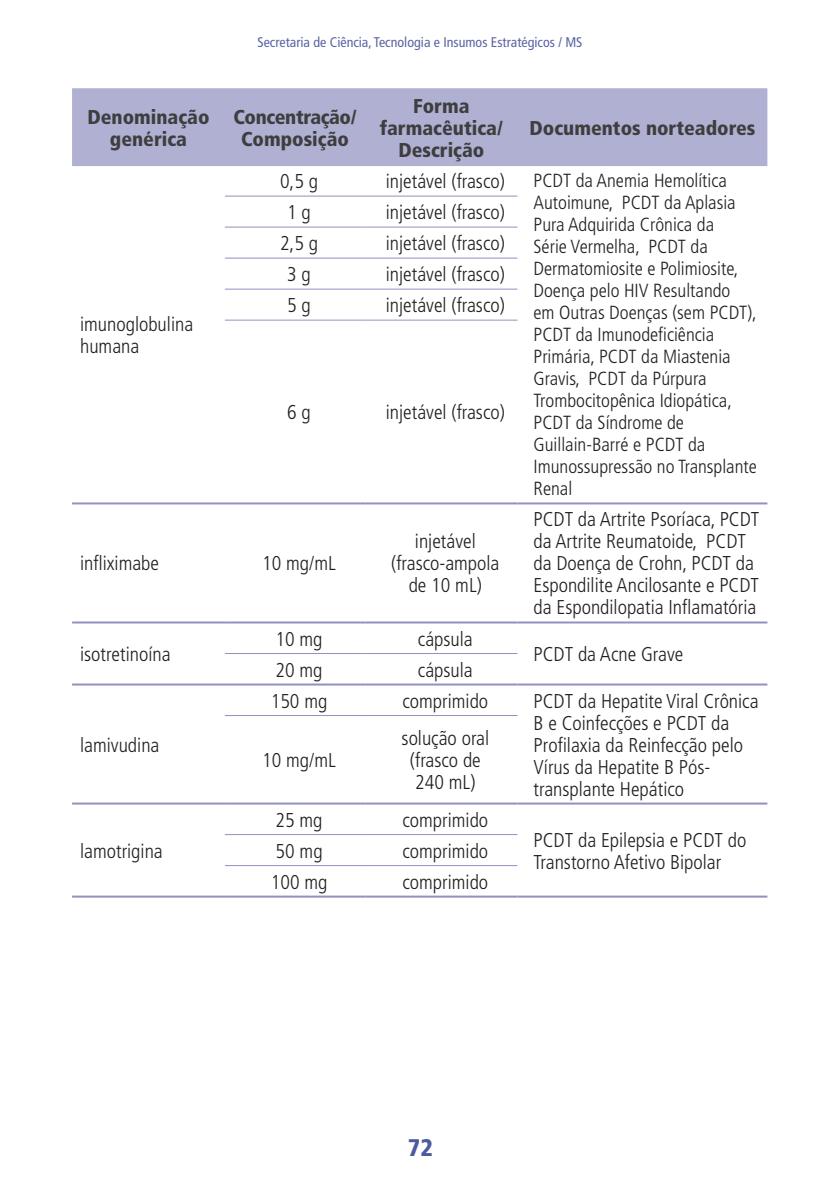
<style>
.page{position:relative;width:840px;height:1191px;background:#fff}
.page>*{position:absolute;margin:0;border:0;box-sizing:border-box;transform-origin:0 0}
.t1{font:900 condensed 24px "Frutiger LT Std";color:#4d5a9e}
.t2{font:300 condensed 20px/22px "Frutiger";color:#231f20}
.t3{font:900 condensed 20px/22px "Frutiger LT Std";color:#3e3e3f;text-align:center}
.t4{font:900 condensed 20px/22px "Frutiger LT Std";letter-spacing:-.02em;color:#3e3e3f;text-align:center}
.t5{font:300 condensed 19px/22px "Frutiger";color:#231f20}
.t6{font:condensed 14px "Frutiger LT Std";color:#5c64a4}
</style>
<div class="page">
<div style="left:72px;top:88px;width:695px;height:78px;background:#afb0d2"></div>
<hr style="left:72px;top:895px;width:153px;height:2px;background:#9191c1">
<hr style="left:225px;top:895px;width:140px;height:2px;background:#9191c1">
<hr style="left:365px;top:895px;width:152px;height:2px;background:#9191c1">
<hr style="left:72px;top:802px;width:153px;height:2px;background:#9191c1">
<hr style="left:225px;top:802px;width:140px;height:2px;background:#9191c1">
<hr style="left:365px;top:802px;width:152px;height:2px;background:#9191c1">
<hr style="left:72px;top:621px;width:153px;height:2px;background:#9191c1">
<hr style="left:72px;top:683px;width:153px;height:2px;background:#9191c1">
<hr style="left:225px;top:683px;width:140px;height:2px;background:#9191c1">
<hr style="left:365px;top:683px;width:152px;height:2px;background:#9191c1">
<hr style="left:225px;top:621px;width:140px;height:2px;background:#9191c1">
<hr style="left:365px;top:621px;width:152px;height:2px;background:#9191c1">
<hr style="left:72px;top:502px;width:153px;height:2px;background:#9191c1">
<hr style="left:225px;top:502px;width:140px;height:2px;background:#9191c1">
<hr style="left:365px;top:502px;width:152px;height:2px;background:#9191c1">
<hr style="left:517px;top:502px;width:250px;height:2px;background:#9191c1">
<hr style="left:517px;top:621px;width:250px;height:2px;background:#9191c1">
<hr style="left:517px;top:683px;width:250px;height:2px;background:#9191c1">
<hr style="left:517px;top:802px;width:250px;height:2px;background:#9191c1">
<hr style="left:517px;top:895px;width:250px;height:2px;background:#9191c1">
<hr style="left:225px;top:196px;width:140px;height:1px;background:#9191c1">
<hr style="left:365px;top:196px;width:152px;height:1px;background:#9191c1">
<hr style="left:225px;top:227px;width:140px;height:1px;background:#9191c1">
<hr style="left:365px;top:227px;width:152px;height:1px;background:#9191c1">
<hr style="left:225px;top:258px;width:140px;height:1px;background:#9191c1">
<hr style="left:365px;top:258px;width:152px;height:1px;background:#9191c1">
<hr style="left:225px;top:289px;width:140px;height:1px;background:#9191c1">
<hr style="left:365px;top:289px;width:152px;height:1px;background:#9191c1">
<hr style="left:225px;top:320px;width:140px;height:1px;background:#9191c1">
<hr style="left:365px;top:320px;width:152px;height:1px;background:#9191c1">
<hr style="left:225px;top:653px;width:140px;height:1px;background:#9191c1">
<hr style="left:365px;top:653px;width:152px;height:1px;background:#9191c1">
<hr style="left:225px;top:715px;width:140px;height:1px;background:#9191c1">
<hr style="left:365px;top:715px;width:152px;height:1px;background:#9191c1">
<hr style="left:225px;top:834px;width:140px;height:1px;background:#9191c1">
<hr style="left:365px;top:834px;width:152px;height:1px;background:#9191c1">
<hr style="left:225px;top:865px;width:140px;height:1px;background:#9191c1">
<hr style="left:365px;top:865px;width:152px;height:1px;background:#9191c1">
<p class="t6" style="left:257px;top:33px;width:326px">Secretaria de Ciência, Tecnologia e Insumos Estratégicos / MS</p>
<p class="t3" style="left:87px;top:106px;width:123px">Denominação genérica</p>
<p class="t4" style="left:233px;top:106px;width:124px">Concentração/<br>Composição</p>
<p class="t3" style="left:379px;top:95px;width:124px">Forma farmacêutica/<br>Descrição</p>
<p class="t3" style="left:529px;top:117px;width:227px">Documentos norteadores</p>
<p class="t2" style="left:80px;top:313px;width:115px">imunoglobulina humana</p>
<p class="t2" style="left:280px;top:170px;width:40px">0,5 g</p>
<p class="t2" style="left:385px;top:170px;width:120px">injetável (frasco)</p>
<p class="t5" style="left:533px;top:170px;width:225px">PCDT da Anemia Hemolítica<br>Autoimune, PCDT da Aplasia<br>Pura Adquirida Crônica da<br>Série Vermelha, PCDT da<br>Dermatomiosite e Polimiosite,<br>Doença pelo HIV Resultando<br>em Outras Doenças (sem PCDT),<br>PCDT da Imunodeficiência<br>Primária, PCDT da Miastenia<br>Gravis, PCDT da Púrpura<br>Trombocitopênica Idiopática,<br>PCDT da Síndrome de<br>Guillain-Barré e PCDT da<br>Imunossupressão no Transplante<br>Renal</p>
<p class="t2" style="left:287px;top:201px;width:25px">1 g</p>
<p class="t2" style="left:385px;top:201px;width:120px">injetável (frasco)</p>
<p class="t2" style="left:280px;top:232px;width:40px">2,5 g</p>
<p class="t2" style="left:385px;top:232px;width:120px">injetável (frasco)</p>
<p class="t2" style="left:287px;top:263px;width:25px">3 g</p>
<p class="t2" style="left:385px;top:263px;width:120px">injetável (frasco)</p>
<p class="t2" style="left:287px;top:294px;width:25px">5 g</p>
<p class="t2" style="left:385px;top:294px;width:120px">injetável (frasco)</p>
<p class="t2" style="left:287px;top:402px;width:25px">6 g</p>
<p class="t2" style="left:385px;top:402px;width:120px">injetável (frasco)</p>
<p class="t2" style="left:80px;top:553px;width:80px">infliximabe</p>
<p class="t2" style="left:262px;top:553px;width:75px">10 mg/mL</p>
<p class="t2" style="left:391px;top:531px;width:110px;text-align:center">injetável (frasco-ampola de 10 mL)</p>
<p class="t2" style="left:80px;top:643px;width:92px">isotretinoína</p>
<p class="t2" style="left:275px;top:628px;width:48px">10 mg</p>
<p class="t2" style="left:417px;top:628px;width:56px">cápsula</p>
<p class="t2" style="left:275px;top:659px;width:48px">20 mg</p>
<p class="t2" style="left:417px;top:659px;width:56px">cápsula</p>
<p class="t2" style="left:533px;top:509px;width:227px">PCDT da Artrite Psoríaca, PCDT da Artrite Reumatoide, PCDT da Doença de Crohn, PCDT da<br>Espondilite Ancilosante e PCDT da Espondilopatia Inflamatória</p>
<p class="t2" style="left:533px;top:643px;width:151px">PCDT da Acne Grave</p>
<p class="t2" style="left:80px;top:734px;width:81px">lamivudina</p>
<p class="t2" style="left:80px;top:840px;width:84px">lamotrigina</p>
<p class="t2" style="left:270px;top:690px;width:58px">150 mg</p>
<p class="t2" style="left:402px;top:690px;width:87px">comprimido</p>
<p class="t2" style="left:533px;top:690px;width:226px">PCDT da Hepatite Viral Crônica<br>B e Coinfecções e PCDT da<br>Profilaxia da Reinfecção pelo<br>Vírus da Hepatite B Pós&shy;transplante Hepático</p>
<p class="t2" style="left:401px;top:727px;width:89px;text-align:center">solução oral (frasco de<br>240 mL)</p>
<p class="t2" style="left:262px;top:749px;width:75px">10 mg/mL</p>
<p class="t2" style="left:275px;top:809px;width:48px">25 mg</p>
<p class="t2" style="left:402px;top:809px;width:87px">comprimido</p>
<p class="t2" style="left:275px;top:840px;width:48px">50 mg</p>
<p class="t2" style="left:402px;top:840px;width:87px">comprimido</p>
<p class="t2" style="left:270px;top:871px;width:58px">100 mg</p>
<p class="t2" style="left:402px;top:871px;width:87px">comprimido</p>
<p class="t2" style="left:533px;top:829px;width:214px">PCDT da Epilepsia e PCDT do<br>Transtorno Afetivo Bipolar</p>
<p class="t1" style="left:408px;top:1133px;width:26px">72</p>
</div>
